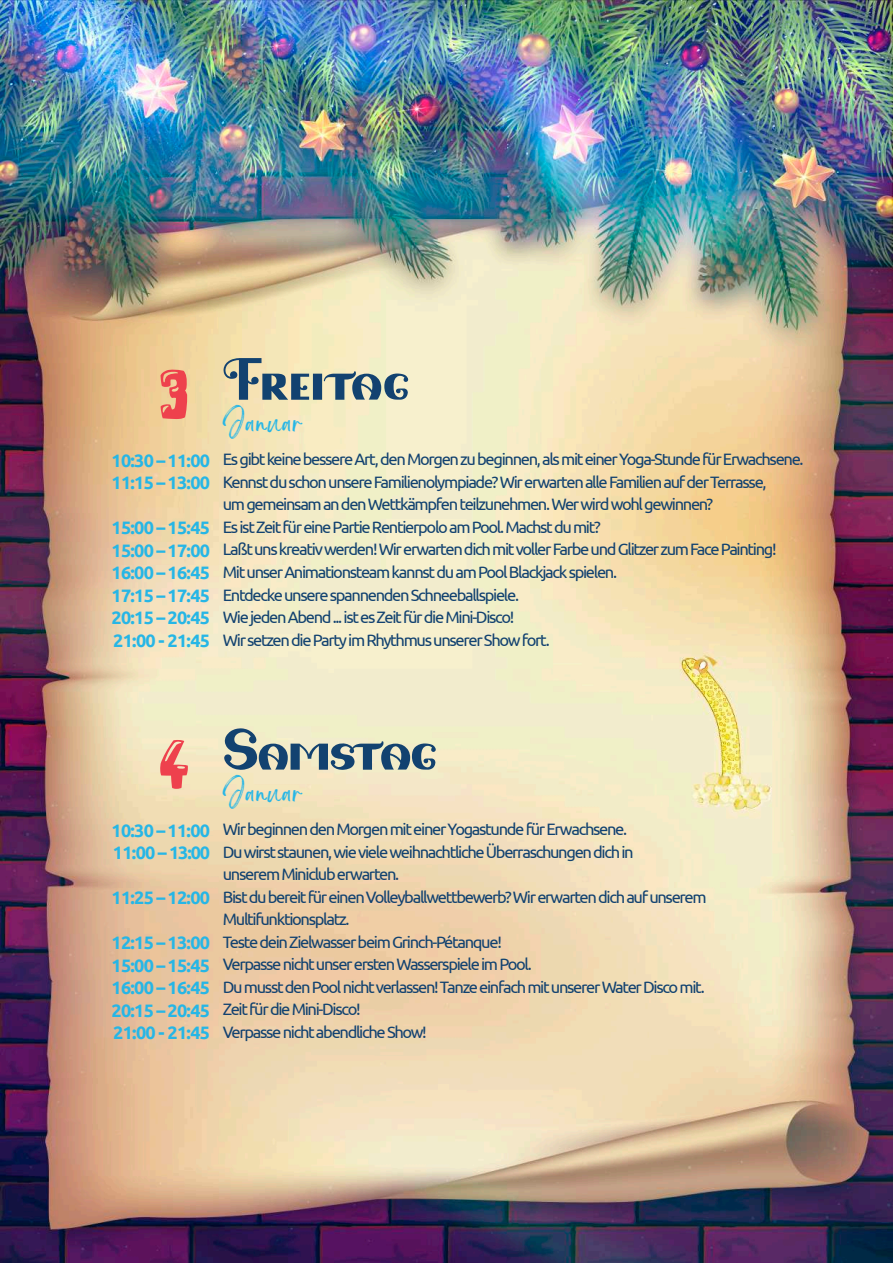
<style>
.page{position:relative;width:893px;height:1263px;background:#fff}
.page>*{position:absolute;margin:0;border:0;box-sizing:border-box;transform-origin:0 0}
.t1{font:66px "Love Fairy";letter-spacing:-.02em;color:#124270}
.t2{font:66px "Youtube Star";color:#ee414d}
.t3{font:21px "Brightwall Personal Use";letter-spacing:.06em;color:#26b6e6}
.t4{font:700 18px/22.5px "Ubuntu";letter-spacing:-.04em;color:#26b6e6}
.t5{font:16.5px/22.5px "Ubuntu";letter-spacing:-.08em;color:#124270}
</style>
<div class="page">
<img style="left:0;top:0;width:893px;height:1263px">
<h1 class="t2" style="left:160px;top:355px;width:32px">3</h1>
<p class="t4" style="left:111px;top:449px;width:100px">10:30 – 11:00<br>11:15 – 13:00</p>
<p class="t4" style="left:111px;top:516px;width:100px;text-align:justify">15:00 – 15:45<br>15:00 – 17:00<br>16:00 – 16:45<br>17:15 – 17:45<br>20:15 – 20:45<br>21:00 - 21:45</p>
<h1 class="t1" style="left:223px;top:338px;width:187px">Freitag</h1>
<p class="t3" style="left:223px;top:415px;width:81px">Januar</p>
<p class="t5" style="left:223px;top:448px;width:582px">Es gibt keine bessere Art, den Morgen zu beginnen, als mit einer Yoga-Stunde für Erwachsene.<br>Kennst du schon unsere Familienolympiade? Wir erwarten alle Familien auf der Terrasse,<br>um gemeinsam an den Wettkämpfen teilzunehmen. Wer wird wohl gewinnen?<br>Es ist Zeit für eine Partie Rentierpolo am Pool. Machst du mit?<br>Laßt uns kreativ werden! Wir erwarten dich mit voller Farbe und Glitzer zum Face Painting!<br>Mit unser Animationsteam kannst du am Pool Blackjack spielen.<br>Entdecke unsere spannenden Schneeballspiele.<br>Wie jeden Abend ... ist es Zeit für die Mini-Disco!<br>Wir setzen die Party im Rhythmus unserer Show fort.</p>
<h1 class="t2" style="left:159px;top:725px;width:33px">4</h1>
<p class="t4" style="left:111px;top:819px;width:100px">10:30 – 11:00<br>11:00 – 13:00</p>
<p class="t4" style="left:111px;top:886px;width:100px">11:25 – 12:00</p>
<p class="t4" style="left:111px;top:931px;width:100px;text-align:justify">12:15 – 13:00<br>15:00 – 15:45<br>16:00 – 16:45<br>20:15 – 20:45<br>21:00 - 21:45</p>
<h1 class="t1" style="left:223px;top:708px;width:215px">Samstag</h1>
<p class="t3" style="left:223px;top:785px;width:81px">Januar</p>
<p class="t5" style="left:223px;top:818px;width:485px">Wir beginnen den Morgen mit einer Yogastunde für Erwachsene.<br>Du wirst staunen, wie viele weihnachtliche Überraschungen dich in<br>unserem Miniclub erwarten.<br>Bist du bereit für einen Volleyballwettbewerb? Wir erwarten dich auf unserem Multifunktionsplatz.<br>Teste dein Zielwasser beim Grinch-Pétanque!<br>Verpasse nicht unser ersten Wasserspiele im Pool.<br>Du musst den Pool nicht verlassen! Tanze einfach mit unserer Water Disco mit.<br>Zeit für die Mini-Disco!<br>Verpasse nicht abendliche Show!</p>
</div>
